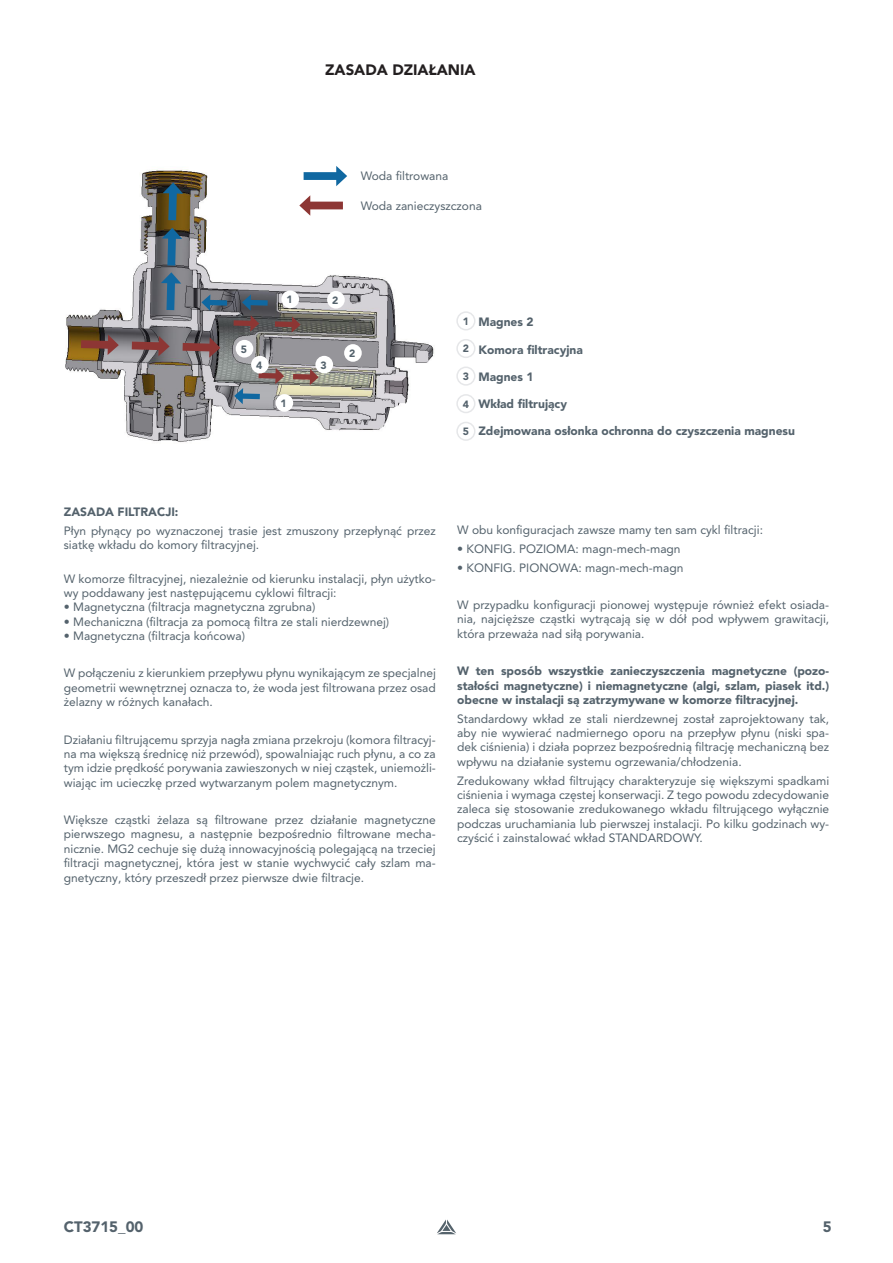
<style>
.page{position:relative;width:893px;height:1263px;background:#fff}
.page>*{position:absolute;margin:0;border:0;box-sizing:border-box;transform-origin:0 0}
.t1{font:900 15px "Avenir LT Pro";color:#231f20}
.t2{font:900 15px "Avenir LT Pro";color:#54626c}
.t3{font:12px/14.4px "Avenir LT Pro";color:#54626c;text-align:justify}
.t4{font:900 12px/14.4px "Avenir LT Pro";color:#54626c;text-align:justify}
.t5{font:900 10.5px "Avenir LT Pro";color:#54626c}
</style>
<div class="page">
<svg style="left:437px;top:1219px;width:19px;height:15px"></svg>
<div style="left:456px;top:311px;width:19px;height:19px;border:2px solid #e6e7e9;border-radius:50%"></div>
<div style="left:456px;top:339px;width:19px;height:19px;border:2px solid #e6e7e9;border-radius:50%"></div>
<div style="left:456px;top:366px;width:19px;height:20px;border:2px solid #e6e7e9;border-radius:50%"></div>
<div style="left:456px;top:394px;width:19px;height:19px;border:2px solid #e6e7e9;border-radius:50%"></div>
<div style="left:456px;top:422px;width:19px;height:19px;border:2px solid #e6e7e9;border-radius:50%"></div>
<img style="left:65px;top:169px;width:369px;height:273px">
<svg style="left:234px;top:368px;width:85px;height:36px;background:#9a9692"></svg>
<div style="left:304px;top:172px;width:36px;height:8px;background:#1068a1"></div>
<svg style="left:336px;top:166px;width:11px;height:20px"></svg>
<div style="left:307px;top:202px;width:36px;height:7px;background:#8d3634"></div>
<svg style="left:73px;top:182px;width:237px;height:176px"></svg>
<div style="left:281px;top:290px;width:18px;height:18px;background:#fff;border-radius:50%"></div>
<div style="left:276px;top:394px;width:17px;height:18px;background:#fff;border-radius:50%"></div>
<div style="left:327px;top:291px;width:18px;height:18px;background:#fff;border-radius:50%"></div>
<div style="left:344px;top:344px;width:18px;height:18px;background:#fff;border-radius:50%"></div>
<div style="left:315px;top:356px;width:18px;height:17px;background:#fff;border-radius:50%"></div>
<div style="left:251px;top:356px;width:18px;height:17px;background:#fff;border-radius:50%"></div>
<div style="left:236px;top:340px;width:17px;height:17px;background:#fff;border-radius:50%"></div>
<p class="t1" style="left:325px;top:61px;width:152px">ZASADA DZIAŁANIA</p>
<p class="t3" style="left:361px;top:169px;width:89px">Woda filtrowana</p>
<p class="t3" style="left:361px;top:198px;width:123px">Woda zanieczyszczona</p>
<p class="t5" style="left:286px;top:293px;width:8px">1</p>
<p class="t5" style="left:332px;top:294px;width:8px">2</p>
<p class="t5" style="left:241px;top:343px;width:8px">5</p>
<p class="t5" style="left:256px;top:359px;width:8px">4</p>
<p class="t5" style="left:320px;top:359px;width:8px">3</p>
<p class="t5" style="left:281px;top:397px;width:8px">1</p>
<p class="t5" style="left:349px;top:347px;width:8px">2</p>
<p class="t5" style="left:463px;top:315px;width:8px">1</p>
<p class="t5" style="left:463px;top:342px;width:8px">2</p>
<p class="t5" style="left:463px;top:370px;width:8px">3</p>
<p class="t5" style="left:463px;top:398px;width:8px">4</p>
<p class="t5" style="left:463px;top:425px;width:8px">5</p>
<p class="t4" style="left:478px;top:315px;width:57px">Magnes 2</p>
<p class="t4" style="left:478px;top:342px;width:106px">Komora filtracyjna</p>
<p class="t4" style="left:478px;top:369px;width:57px">Magnes 1</p>
<p class="t4" style="left:478px;top:397px;width:90px">Wkład filtrujący</p>
<p class="t4" style="left:478px;top:424px;width:318px">Zdejmowana osłonka ochronna do czyszczenia magnesu</p>
<p class="t4" style="left:64px;top:505px;width:116px">ZASADA FILTRACJI:</p>
<p class="t3" style="left:64px;top:524px;width:374px">Płyn płynący po wyznaczonej trasie jest zmuszony przepłynąć przez siatkę wkładu do komory filtracyjnej.</p>
<p class="t3" style="left:64px;top:571px;width:374px">W komorze filtracyjnej, niezależnie od kierunku instalacji, płyn użytko&shy;wy poddawany jest następującemu cyklowi filtracji:</p>
<p class="t3" style="left:64px;top:600px;width:253px">• Magnetyczna (filtracja magnetyczna zgrubna)</p>
<p class="t3" style="left:64px;top:614px;width:327px">• Mechaniczna (filtracja za pomocą filtra ze stali nierdzewnej)</p>
<p class="t3" style="left:64px;top:629px;width:183px">• Magnetyczna (filtracja końcowa)</p>
<p class="t3" style="left:64px;top:666px;width:374px">W połączeniu z kierunkiem przepływu płynu wynikającym ze specjalnej geometrii wewnętrznej oznacza to, że woda jest filtrowana przez osad żelazny w różnych kanałach.</p>
<p class="t3" style="left:64px;top:732px;width:374px">Działaniu filtrującemu sprzyja nagła zmiana przekroju (komora filtracyj&shy;na ma większą średnicę niż przewód), spowalniając ruch płynu, a co za tym idzie prędkość porywania zawieszonych w niej cząstek, uniemożli&shy;wiając im ucieczkę przed wytwarzanym polem magnetycznym.</p>
<p class="t3" style="left:64px;top:812px;width:374px">Większe cząstki żelaza są filtrowane przez działanie magnetyczne pierwszego magnesu, a następnie bezpośrednio filtrowane mecha&shy;nicznie. MG2 cechuje się dużą innowacyjnością polegającą na trzeciej filtracji magnetycznej, która jest w stanie wychwycić cały szlam ma&shy;gnetyczny, który przeszedł przez pierwsze dwie filtracje.</p>
<p class="t3" style="left:457px;top:523px;width:307px">W obu konfiguracjach zawsze mamy ten sam cykl filtracji:</p>
<p class="t3" style="left:457px;top:542px;width:225px">• KONFIG. POZIOMA: magn-mech-magn</p>
<p class="t3" style="left:457px;top:560px;width:228px">• KONFIG. PIONOWA: magn-mech-magn</p>
<p class="t3" style="left:457px;top:598px;width:374px">W przypadku konfiguracji pionowej występuje również efekt osiada&shy;nia, najcięższe cząstki wytrącają się w dół pod wpływem grawitacji, która przeważa nad siłą porywania.</p>
<p class="t4" style="left:457px;top:664px;width:374px">W ten sposób wszystkie zanieczyszczenia magnetyczne (pozo&shy;stałości magnetyczne) i niemagnetyczne (algi, szlam, piasek itd.) obecne w instalacji są zatrzymywane w komorze filtracyjnej.</p>
<p class="t3" style="left:457px;top:711px;width:374px">Standardowy wkład ze stali nierdzewnej został zaprojektowany tak, aby nie wywierać nadmiernego oporu na przepływ płynu (niski spa&shy;dek ciśnienia) i działa poprzez bezpośrednią filtrację mechaniczną bez wpływu na działanie systemu ogrzewania/chłodzenia.</p>
<p class="t3" style="left:457px;top:773px;width:374px">Zredukowany wkład filtrujący charakteryzuje się większymi spadkami ciśnienia i wymaga częstej konserwacji. Z tego powodu zdecydowanie zaleca się stosowanie zredukowanego wkładu filtrującego wyłącznie podczas uruchamiania lub pierwszej instalacji. Po kilku godzinach wy&shy;czyścić i zainstalować wkład STANDARDOWY.</p>
<p class="t2" style="left:64px;top:1218px;width:81px">CT3715_00</p>
<p class="t2" style="left:823px;top:1218px;width:10px">5</p>
</div>
